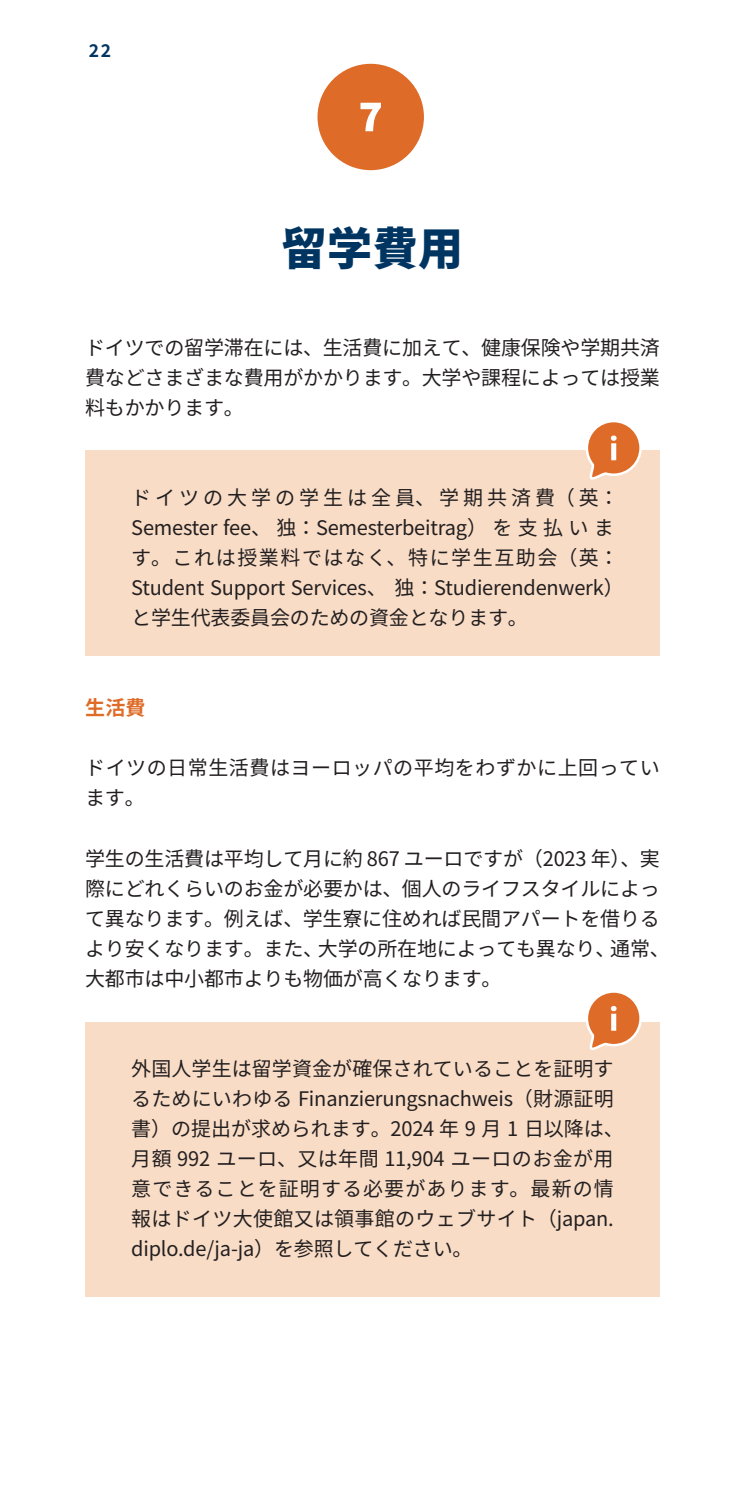
<style>
.page{position:relative;width:745px;height:1489px;background:#fff}
.page>*{position:absolute;margin:0;border:0;box-sizing:border-box;transform-origin:0 0}
.t1{font:800 45px "Source Han Sans JP";color:#003562}
.t2{font:20px/30px "Source Han Sans JP";letter-spacing:-.01em;color:#231f20}
.t3{font:20px/30px "Source Han Sans JP";letter-spacing:.025em;color:#231f20}
.t4{font:700 20px "Source Han Sans JP";color:#de6b27}
.t5{font:700 17.5px "Source Han Sans JP";color:#003562}
</style>
<div class="page">
<div style="left:85px;top:1021px;width:574px;height:274px;background:#f8dcc6"></div>
<div style="left:85px;top:449px;width:574px;height:206px;background:#f8dcc6"></div>
<div style="left:317px;top:64px;width:106px;height:106px;background:#de6b27;border-radius:50%"></div>
<svg style="left:360px;top:103px;width:20px;height:28px"></svg>
<svg style="left:584px;top:422px;width:58px;height:58px"></svg>
<svg style="left:584px;top:992px;width:58px;height:58px"></svg>
<p class="t5" style="left:89px;top:40px;width:24px">22</p>
<h1 class="t1" style="left:281px;top:223px;width:183px">留学費用</h1>
<p class="t2" style="left:85px;top:333px;width:576px;text-align:justify">ドイツでの留学滞在には、生活費に加えて、健康保険や学期共済費などさまざまな費用がかかります。大学や課程によっては授業料もかかります。</p>
<p class="t2" style="left:131px;top:483px;width:493px">ドイツの大学の学生は全員、学期共済費（英：Semester fee、独：Semesterbeitrag）を支払います。これは授業料ではなく、特に学生互助会（英：Student Support Services、独：Studierendenwerk）と学生代表委員会のための資金となります。</p>
<p class="t4" style="left:85px;top:696px;width:62px">生活費</p>
<p class="t3" style="left:85px;top:753px;width:576px">ドイツの日常生活費はヨーロッパの平均をわずかに上回っています。</p>
<p class="t2" style="left:85px;top:843px;width:586px">学生の生活費は平均して月に約 867 ユーロですが（2023 年）、実際にどれくらいのお金が必要かは、個人のライフスタイルによって異なります。例えば、学生寮に住めれば民間アパートを借りるより安くなります。また、大学の所在地によっても異なり、通常、大都市は中小都市よりも物価が高くなります。</p>
<p class="t2" style="left:131px;top:1053px;width:493px">外国人学生は留学資金が確保されていることを証明するためにいわゆる Finanzierungsnachweis（財源証明書）の提出が求められます。2024 年 9 月 1 日以降は、月額 992 ユーロ、又は年間 11,904 ユーロのお金が用意できることを証明する必要があります。最新の情報はドイツ大使館又は領事館のウェブサイト（japan. diplo.de/ja-ja）を参照してください。</p>
</div>
